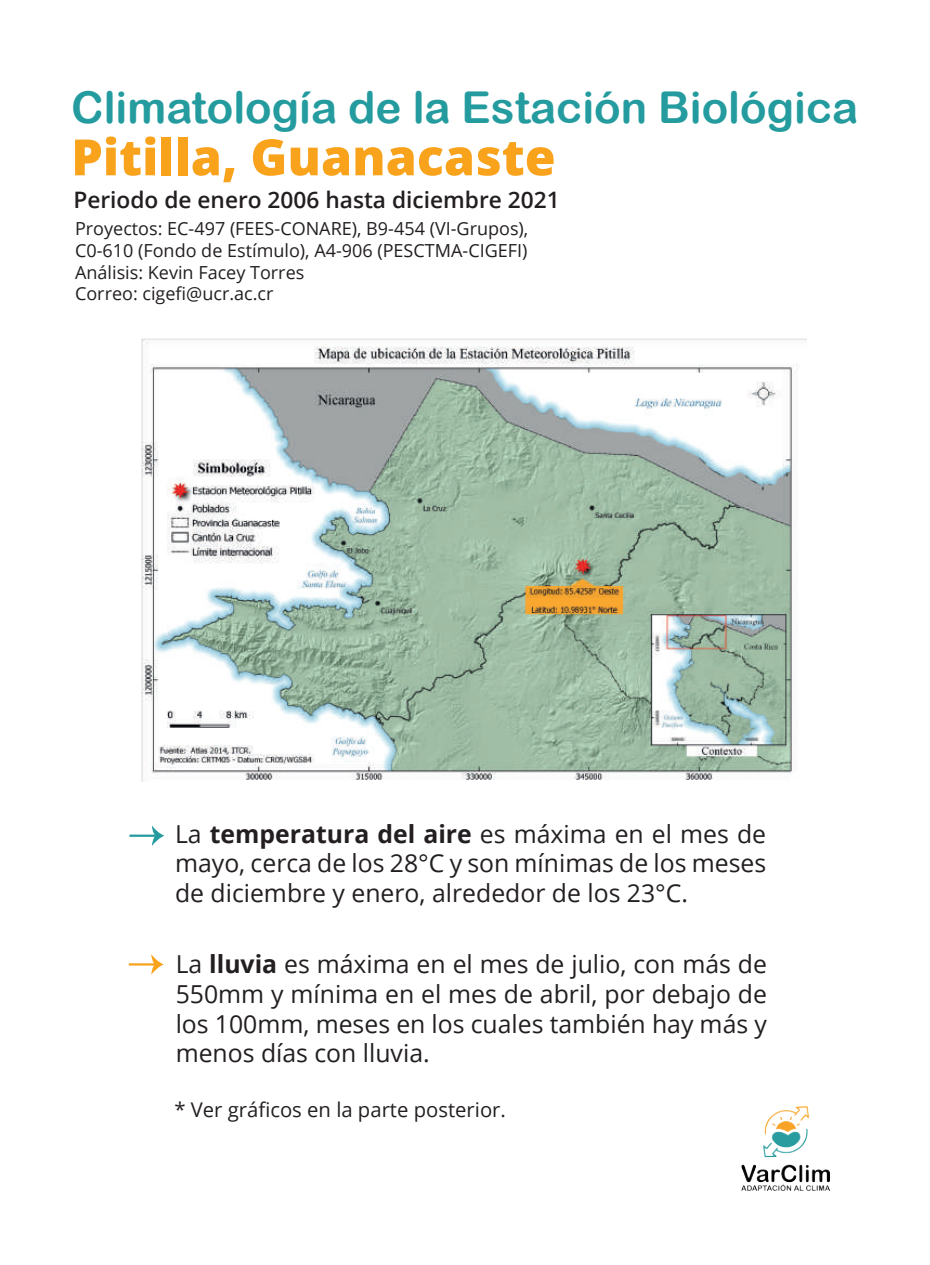
<style>
.page{position:relative;width:930px;height:1265px;background:#fff}
.page>*{position:absolute;margin:0;border:0;box-sizing:border-box;transform-origin:0 0}
.t1{font:800 49.95px "Open Sans";color:#f9a21b}
.t2{font:43.88px "Arial Rounded MT Bold";color:#249b9e}
.t3{font:24.75px/29.7px "Open Sans";color:#231f20;text-align:justify}
.t4{font:600 22.72px "Open Sans";color:#231f20}
.t5{font:20.25px "Open Sans";color:#231f20}
.t6{font:18px/21.6px "Open Sans";color:#231f20}
.s1{font-weight:700}
</style>
<div class="page">
<img style="left:741px;top:1106px;width:89px;height:85px">
<hr style="left:129px;top:963px;width:27px;height:2px;background:#f9a21b">
<svg style="left:151px;top:954px;width:13px;height:20px"></svg>
<hr style="left:129px;top:834px;width:27px;height:2px;background:#249b9e">
<svg style="left:152px;top:825px;width:12px;height:21px"></svg>
<img style="left:142px;top:338px;width:664px;height:443px">
<h2 class="t2" style="left:71px;top:81px;width:788px">Climatología de la Estación Biológica</h2>
<h1 class="t1" style="left:71px;top:119px;width:486px">Pitilla, Guanacaste</h1>
<p class="t4" style="left:73px;top:185px;width:487px">Periodo de enero 2006 hasta diciembre 2021</p>
<p class="t6" style="left:75px;top:217px;width:454px">Proyectos: EC-497 (FEES-CONARE), B9-454 (VI-Grupos), C0-610 (Fondo de Estímulo), A4-906 (PESCTMA-CIGEFI)<br>Análisis: Kevin Facey Torres<br>Correo: cigefi@ucr.ac.cr</p>
<p class="t3" style="left:175px;top:818px;width:592px">La <span class="s1">temperatura del aire</span> es máxima en el mes de mayo, cerca de los 28°C y son mínimas de los meses de diciembre y enero, alrededor de los 23°C.</p>
<p class="t3" style="left:176px;top:948px;width:592px">La <span class="s1">lluvia</span> es máxima en el mes de julio, con más de 550mm y mínima en el mes de abril, por debajo de los 100mm, meses en los cuales también hay más y menos días con lluvia.</p>
<p class="t5" style="left:174px;top:1095px;width:333px">* Ver gráficos en la parte posterior.</p>
</div>
